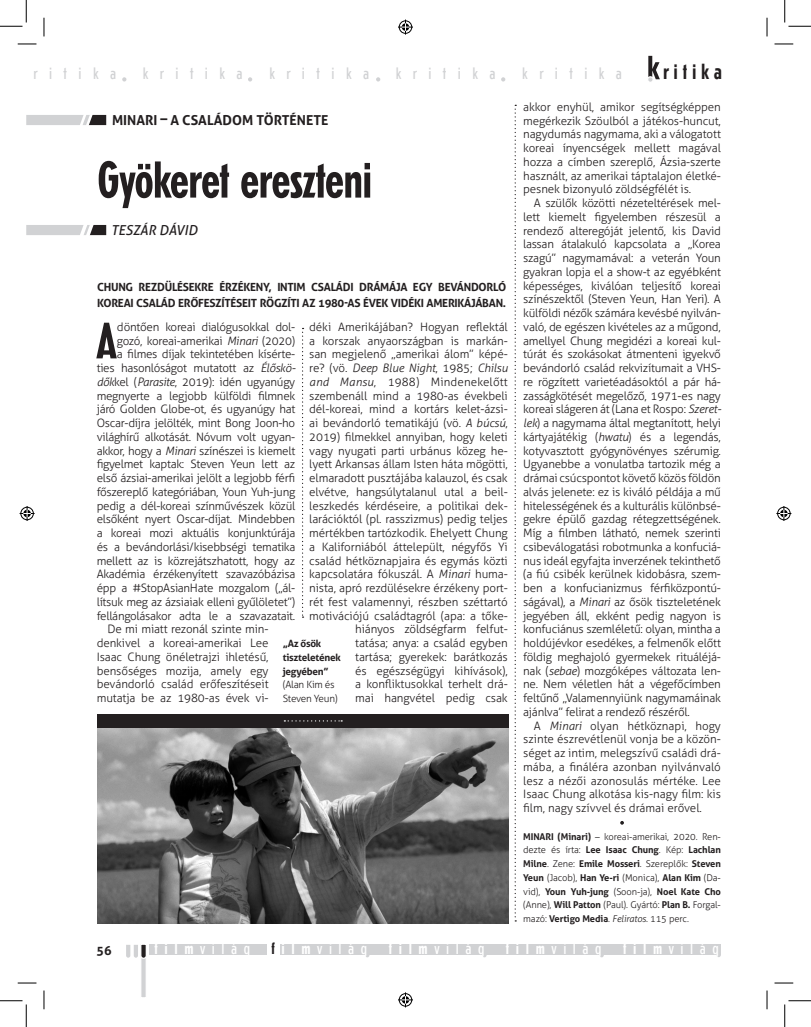
<style>
.page{position:relative;width:811px;height:1027px;background:#fff}
.page>*{position:absolute;margin:0;border:0;box-sizing:border-box;transform-origin:0 0}
.t1{font:700 condensed 51.25px "Erbar LT";letter-spacing:-.02em;color:#231f20}
.új_Filmvilág{font:700 condensed 50.62px "Erbar LT";color:#231f20}
.t2{font:700 condensed 21.75px "Erbar LT";letter-spacing:.22em;color:#231f20}
.t3{font:300 condensed 16.5px "Erbar LT";letter-spacing:.4em;color:#fff}
.t4{font:300 condensed 16.5px "Erbar LT";letter-spacing:.7em;color:#d1d2d4}
.t5{font:700 13.75px "Aller";color:#231f20}
.t6{font:italic 13.75px "Aller";color:#231f20}
.t7{font:700 12.5px "Aller";color:#231f20}
.új_Filmvilág-2{font:300 11.62px/13.8px "Aller";letter-spacing:-.02em;color:#231f20;text-align:justify}
.t8{font:700 11.25px/16.2px "Aller";letter-spacing:-.025em;color:#231f20}
.t9{font:700 10px/13.8px "Aller";letter-spacing:-.025em;color:#231f20}
.t10{font:300 10px/13.8px "Aller";letter-spacing:-.025em;color:#231f20}
.új_Filmvilág-3{font:300 9.38px/13.8px "Aller";letter-spacing:-.01em;color:#231f20;text-align:justify}
.s1{font-style:italic}
.s2{font-weight:700}
.s3{font-weight:700;color:#231f20}
</style>
<div class="page">
<svg style="left:122px;top:77px;width:4px;height:5px"></svg>
<svg style="left:248px;top:77px;width:4px;height:5px"></svg>
<svg style="left:376px;top:77px;width:4px;height:5px"></svg>
<svg style="left:501px;top:77px;width:4px;height:5px"></svg>
<svg style="left:648px;top:56px;width:12px;height:25px"></svg>
<div style="left:647px;top:76px;width:7px;height:7px;border:1px solid #fff;border-radius:50%"></div>
<div style="left:150px;top:945px;width:571px;height:10px;background:#d1d2d4"></div>
<svg style="left:126px;top:944px;width:20px;height:53px"></svg>
<div style="left:267px;top:940px;width:12px;height:18px;background:#fff"></div>
<svg style="left:514px;top:105px;width:2px;height:816px"></svg>
<svg style="left:302px;top:328px;width:1px;height:290px"></svg>
<img style="left:97px;top:728px;width:411px;height:195px">
<div style="left:97px;top:714px;width:411px;height:14px;background:#231f20"></div>
<svg style="left:284px;top:720px;width:58px;height:1px"></svg>
<svg style="left:620px;top:821px;width:4px;height:4px"></svg>
<svg style="left:26px;top:114px;width:80px;height:12px"></svg>
<svg style="left:26px;top:225px;width:80px;height:11px"></svg>
<svg style="left:18px;top:43px;width:18px;height:2px"></svg>
<svg style="left:774px;top:43px;width:19px;height:2px"></svg>
<svg style="left:18px;top:982px;width:18px;height:2px"></svg>
<svg style="left:774px;top:982px;width:19px;height:2px"></svg>
<svg style="left:43px;top:18px;width:2px;height:18px"></svg>
<svg style="left:43px;top:990px;width:2px;height:19px"></svg>
<svg style="left:766px;top:18px;width:2px;height:18px"></svg>
<svg style="left:766px;top:990px;width:2px;height:19px"></svg>
<svg style="left:0;top:0;width:27px;height:27px"></svg>
<svg style="left:0;top:1000px;width:27px;height:27px"></svg>
<svg style="left:784px;top:0;width:27px;height:27px"></svg>
<svg style="left:784px;top:1000px;width:27px;height:27px"></svg>
<svg style="left:398px;top:20px;width:15px;height:15px"></svg>
<svg style="left:398px;top:992px;width:15px;height:15px"></svg>
<svg style="left:20px;top:506px;width:15px;height:15px"></svg>
<svg style="left:776px;top:506px;width:15px;height:15px"></svg>
<h3 class="t4" style="left:16px;top:64px;width:101px">kritika</h3>
<h3 class="t4" style="left:143px;top:64px;width:101px">kritika</h3>
<h3 class="t4" style="left:269px;top:64px;width:101px">kritika</h3>
<h3 class="t4" style="left:396px;top:64px;width:101px">kritika</h3>
<h3 class="t4" style="left:522px;top:64px;width:101px">kritika</h3>
<h3 class="t2" style="left:663px;top:59px;width:60px">ritika</h3>
<p class="t5" style="left:112px;top:111px;width:218px">MINARI – A CSALÁDOM TÖRTÉNETE</p>
<p class="t1" style="left:97px;top:150px;width:277px">Gyökeret ereszteni</p>
<p class="t6" style="left:111px;top:221px;width:88px">TESZÁR DÁVID</p>
<p class="t8" style="left:97px;top:279px;width:410px">CHUNG REZDÜLÉSEKRE ÉRZÉKENY, INTIM CSALÁDI DRÁMÁJA EGY BEVÁNDORLÓ<br>KOREAI CSALÁD ERŐFESZÍTÉSEIT RÖGZÍTI AZ 1980-AS ÉVEK VIDÉKI AMERIKÁJÁBAN.</p>
<p class="új_Filmvilág-2" style="left:309px;top:320px;width:200px;text-align:right">déki Amerikájában? Hogyan reflektál a korszak anyaországban is markán&shy;san megjelenő „amerikai álom” képé&shy;re? (vö. <span class="s1">Deep Blue Night</span>, 1985; <span class="s1">Chilsu and Mansu</span>, 1988) Mindenekelőtt szembenáll mind a 1980-as évekbeli dél-koreai, mind a kortárs kelet-ázsi&shy;ai bevándorló tematikájú (vö. <span class="s1">A búcsú</span>, 2019) filmekkel annyiban, hogy keleti vagy nyugati parti urbánus közeg he&shy;lyett Arkansas állam Isten háta mögötti, elmaradott pusztájába kalauzol, és csak elvétve, hangsúlytalanul utal a beil&shy;leszkedés kérdéseire, a politikai dek&shy;larációktól (pl. rasszizmus) pedig teljes mértékben tartózkodik. Ehelyett Chung a Kaliforniából áttelepült, négyfős Yi család hétköznapjaira és egymás közti kapcsolatára fókuszál. A <span class="s1">Minari</span> huma&shy;nista, apró rezdülésekre érzékeny port&shy;rét fest valamennyi, részben széttartó motivációjú családtagról (apa: a tőke&shy;hiányos zöldségfarm felfut-<br>tatása; anya: a család egyben<br>tartása; gyerekek: barátkozás<br>és egészségügyi kihívások),<br>a konfliktusokkal terhelt drá-<br>mai hangvétel pedig csak</p>
<p class="új_Filmvilág-2" style="left:97px;top:320px;width:200px;text-align:right">döntően koreai dialógusokkal dol&shy;gozó, koreai-amerikai <span class="s1">Minari</span> (2020)<br>a filmes díjak tekintetében kísérte&shy;ties hasonlóságot mutatott az <span class="s1">Élőskö&shy;dők</span>kel (<span class="s1">Parasite</span>, 2019): idén ugyanúgy megnyerte a legjobb külföldi filmnek járó Golden Globe-ot, és ugyanúgy hat Oscar-díjra jelölték, mint Bong Joon-ho világhírű alkotását. Nóvum volt ugyan&shy;akkor, hogy a <span class="s1">Minari</span> színészei is kiemelt figyelmet kaptak: Steven Yeun lett az első ázsiai-amerikai jelölt a legjobb férfi főszereplő kategóriában, Youn Yuh-jung pedig a dél-koreai színművészek közül elsőként nyert Oscar-díjat. Mindebben a koreai mozi aktuális konjunktúrája és a bevándorlási/kisebbségi tematika mellett az is közrejátszhatott, hogy az Akadémia érzékenyített szavazóbázisa épp a #StopAsianHate mozgalom („ál&shy;lítsuk meg az ázsiaiak elleni gyűlöletet”) fellángolásakor adta le a szavazatait.</p>
<p class="új_Filmvilág-2" style="left:97px;top:622px;width:173px;text-indent:11px">De mi miatt rezonál szinte min&shy;denkivel a koreai-amerikai Lee Isaac Chung önéletrajzi ihletésű, bensőséges mozija, amely egy bevándorló család erőfeszítéseit mutatja be az 1980-as évek vi-</p>
<p class="új_Filmvilág" style="left:97px;top:311px;width:21px">A</p>
<p class="t9" style="left:283px;top:637px;width:60px">„Az ősök tiszteletének jegyében”</p>
<p class="t10" style="left:283px;top:678px;width:56px">(Alan Kim és<br>Steven Yeun)</p>
<p class="új_Filmvilág-2" style="left:523px;top:100px;width:199px">akkor enyhül, amikor segítségképpen megérkezik Szöulból a játékos-huncut, nagydumás nagymama, aki a válogatott koreai ínyencségek mellett magával hozza a címben szereplő, Ázsia-szerte használt, az amerikai táptalajon életké&shy;pesnek bizonyuló zöldségfélét is.</p>
<p class="új_Filmvilág-2" style="left:523px;top:196px;width:199px;text-indent:11px">A szülők közötti nézeteltérések mel&shy;lett kiemelt figyelemben részesül a rendező alteregóját jelentő, kis David lassan átalakuló kapcsolata a „Korea szagú” nagymamával: a veterán Youn gyakran lopja el a show-t az egyébként képességes, kiválóan teljesítő koreai színészektől (Steven Yeun, Han Yeri). A külföldi nézők számára kevésbé nyilván&shy;való, de egészen kivételes az a műgond, amellyel Chung megidézi a koreai kul&shy;túrát és szokásokat átmenteni igyekvő bevándorló család rekvizítumait a VHS&shy;re rögzített varietéadásoktól a pár há&shy;zasságkötését megelőző, 1971-es nagy koreai slágeren át (Lana et Rospo: <span class="s1">Szeret&shy;lek</span>) a nagymama által megtanított, helyi kártyajátékig (<span class="s1">hwatu</span>) és a legendás, kotyvasztott gyógynövényes szérumig.<br>Ugyanebbe a vonulatba tartozik még a drámai csúcspontot követő közös földön alvás jelenete: ez is kiváló példája a mű hitelességének és a kulturális különbsé&shy;gekre épülő gazdag rétegzettségének.<br>Míg a filmben látható, nemek szerinti csibeválogatási robotmunka a konfuciá&shy;nus ideál egyfajta inverzének tekinthető (a fiú csibék kerülnek kidobásra, szem&shy;ben a konfucianizmus férfiközpontú&shy;ságával), a <span class="s1">Minari</span> az ősök tiszteletének jegyében áll, ekként pedig nagyon is konfuciánus szemléletű: olyan, mintha a holdújévkor esedékes, a felmenők előtt földig meghajoló gyermekek rituáléjá&shy;nak (<span class="s1">sebae</span>) mozgóképes változata len&shy;ne. Nem véletlen hát a végefőcímben feltűnő „Valamennyiünk nagymamáinak ajánlva” felirat a rendező részéről.</p>
<p class="új_Filmvilág-2" style="left:523px;top:719px;width:199px;text-indent:11px">A <span class="s1">Minari</span> olyan hétköznapi, hogy szinte észrevétlenül vonja be a közön&shy;séget az intim, melegszívű családi drá&shy;mába, a fináléra azonban nyilvánvaló lesz a nézői azonosulás mértéke. Lee Isaac Chung alkotása kis-nagy film: kis film, nagy szívvel és drámai erővel.</p>
<p class="új_Filmvilág-3" style="left:523px;top:829px;width:199px"><span class="s2">MINARI (Minari)</span> – koreai-amerikai, 2020. Ren&shy;dezte és írta: <span class="s2">Lee Isaac Chung</span>. Kép: <span class="s2">Lachlan Milne</span>. Zene: <span class="s2">Emile Mosseri</span>. Szereplők: <span class="s2">Steven Yeun</span> (Jacob), <span class="s2">Han Ye-ri</span> (Monica), <span class="s2">Alan Kim</span> (Da&shy;vid), <span class="s2">Youn Yuh-jung</span> (Soon-ja), <span class="s2">Noel Kate Cho </span>(Anne), <span class="s2">Will Patton</span> (Paul). Gyártó: <span class="s2">Plan B.</span> Forgal&shy;mazó: <span class="s2">Vertigo Media</span>. <span class="s1">Feliratos</span>. 115 perc.</p>
<p class="t7" style="left:97px;top:943px;width:16px">56</p>
<h3 class="t3" style="left:155px;top:938px;width:97px"><span class="s2">film</span>világ</h3>
<h3 class="t3" style="left:272px;top:938px;width:97px"><span class="s3">f</span><span class="s2">ilm</span>világ</h3>
<h3 class="t3" style="left:389px;top:938px;width:97px"><span class="s2">film</span>világ</h3>
<h3 class="t3" style="left:506px;top:938px;width:97px"><span class="s2">film</span>világ</h3>
<h3 class="t3" style="left:623px;top:938px;width:97px"><span class="s2">film</span>világ</h3>
</div>
